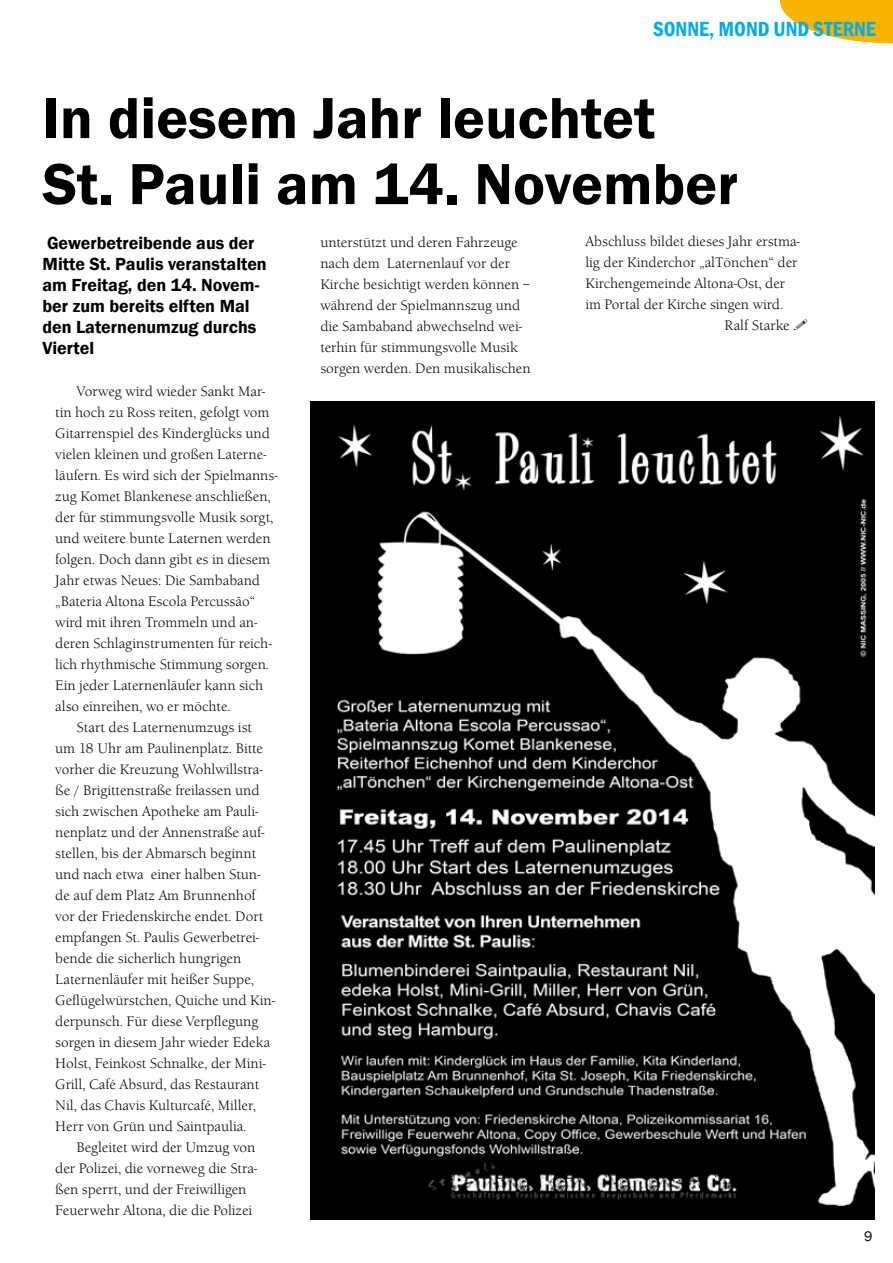
<style>
.page{position:relative;width:893px;height:1263px;background:#fff}
.page>*{position:absolute;margin:0;border:0;box-sizing:border-box;transform-origin:0 0}
.t1{font:600 60px/66px "Franklin Gothic";color:#000}
.t2{font:600 condensed 21px "Franklin Gothic";color:#00ace5}
.t3{font:600 18px/21px "Franklin Gothic";color:#000}
.t4{font:14.25px/21px "Berkeley Old Style EF";color:#000}
.t5{font:14.25px "Franklin Gothic";color:#000}
</style>
<div class="page">
<svg style="left:780px;top:0;width:113px;height:43px"></svg>
<img style="left:310px;top:402px;width:564px;height:818px">
<h2 class="t2" style="left:653px;top:15px;width:224px">SONNE, MOND UND STERNE</h2>
<h1 class="t1" style="left:43px;top:86px;width:697px">In diesem Jahr leuchtet<br>St. Pauli am 14. November</h1>
<p class="t4" style="left:585px;top:231px;width:216px">Abschluss bildet dieses Jahr erstma-</p>
<p class="t4" style="left:585px;top:252px;width:214px">lig der Kinderchor „alTönchen“ der</p>
<p class="t4" style="left:585px;top:273px;width:201px">Kirchengemeinde Altona-Ost, der</p>
<p class="t4" style="left:585px;top:294px;width:199px">im Portal der Kirche singen wird.</p>
<p class="t4" style="left:725px;top:315px;width:67px">Ralf Starke</p>
<p class="t4" style="left:320px;top:232px;width:212px">unterstützt und deren Fahrzeuge nach dem Laternenlauf vor der<br>Kirche besichtigt werden können – während der Spielmannszug und die Sambaband abwechselnd wei&shy;terhin für stimmungsvolle Musik sorgen werden. Den musikalischen</p>
<p class="t3" style="left:43px;top:232px;width:226px">Gewerbetreibende aus der<br>Mitte St. Paulis veranstalten am Freitag, den 14. Novem&shy;ber zum bereits elften Mal den Laternenumzug durchs<br>Viertel</p>
<p class="t4" style="left:77px;top:381px;width:190px">Vorweg wird wieder Sankt Mar-</p>
<p class="t4" style="left:55px;top:402px;width:216px">tin hoch zu Ross reiten, gefolgt vom</p>
<p class="t4" style="left:55px;top:423px;width:216px">Gitarrenspiel des Kinderglücks und</p>
<p class="t4" style="left:55px;top:444px;width:213px">vielen kleinen und großen Laterne-</p>
<p class="t4" style="left:55px;top:465px;width:224px">läufern. Es wird sich der Spielmanns-</p>
<p class="t4" style="left:55px;top:486px;width:217px">zug Komet Blankenese anschließen,</p>
<p class="t4" style="left:55px;top:507px;width:220px">der für stimmungsvolle Musik sorgt,</p>
<p class="t4" style="left:55px;top:528px;width:217px">und weitere bunte Laternen werden</p>
<p class="t4" style="left:55px;top:549px;width:216px">folgen. Doch dann gibt es in diesem</p>
<p class="t4" style="left:55px;top:570px;width:206px">Jahr etwas Neues: Die Sambaband</p>
<p class="t4" style="left:55px;top:591px;width:201px">„Bateria Altona Escola Percussão“</p>
<p class="t4" style="left:55px;top:612px;width:204px">wird mit ihren Trommeln und an-</p>
<p class="t4" style="left:55px;top:633px;width:218px">deren Schlaginstrumenten für reich-</p>
<p class="t4" style="left:55px;top:654px;width:215px">lich rhythmische Stimmung sorgen.</p>
<p class="t4" style="left:55px;top:675px;width:209px">Ein jeder Laternenläufer kann sich</p>
<p class="t4" style="left:55px;top:696px;width:177px">also einreihen, wo er möchte.</p>
<p class="t4" style="left:77px;top:717px;width:177px">Start des Laternenumzugs ist</p>
<p class="t4" style="left:55px;top:738px;width:209px">um 18 Uhr am Paulinenplatz. Bitte</p>
<p class="t4" style="left:55px;top:759px;width:209px">vorher die Kreuzung Wohlwillstra-</p>
<p class="t4" style="left:55px;top:780px;width:206px">ße / Brigittenstraße freilassen und</p>
<p class="t4" style="left:55px;top:801px;width:205px">sich zwischen Apotheke am Pauli-</p>
<p class="t4" style="left:55px;top:822px;width:211px">nenplatz und der Annenstraße auf-</p>
<p class="t4" style="left:55px;top:843px;width:202px">stellen, bis der Abmarsch beginnt</p>
<p class="t4" style="left:55px;top:864px;width:207px">und nach etwa einer halben Stun-</p>
<p class="t4" style="left:55px;top:885px;width:202px">de auf dem Platz Am Brunnenhof</p>
<p class="t4" style="left:55px;top:906px;width:209px">vor der Friedenskirche endet. Dort</p>
<p class="t4" style="left:55px;top:927px;width:206px">empfangen St. Paulis Gewerbetrei-</p>
<p class="t4" style="left:55px;top:948px;width:187px">bende die sicherlich hungrigen</p>
<p class="t4" style="left:55px;top:969px;width:200px">Laternenläufer mit heißer Suppe,</p>
<p class="t4" style="left:55px;top:990px;width:221px">Geflügelwürstchen, Quiche und Kin-</p>
<p class="t4" style="left:55px;top:1011px;width:205px">derpunsch. Für diese Verpflegung</p>
<p class="t4" style="left:55px;top:1032px;width:216px">sorgen in diesem Jahr wieder Edeka</p>
<p class="t4" style="left:55px;top:1053px;width:212px">Holst, Feinkost Schnalke, der Mini-</p>
<p class="t4" style="left:55px;top:1074px;width:205px">Grill, Café Absurd, das Restaurant</p>
<p class="t4" style="left:55px;top:1095px;width:202px">Nil, das Chavis Kulturcafé, Miller,</p>
<p class="t4" style="left:55px;top:1116px;width:193px">Herr von Grün und Saintpaulia.</p>
<p class="t4" style="left:77px;top:1137px;width:180px">Begleitet wird der Umzug von</p>
<p class="t4" style="left:55px;top:1158px;width:203px">der Polizei, die vorneweg die Stra-</p>
<p class="t4" style="left:55px;top:1179px;width:193px">ßen sperrt, und der Freiwilligen</p>
<p class="t4" style="left:55px;top:1200px;width:199px">Feuerwehr Altona, die die Polizei</p>
<p class="t5" style="left:864px;top:1227px;width:10px">9</p>
</div>
